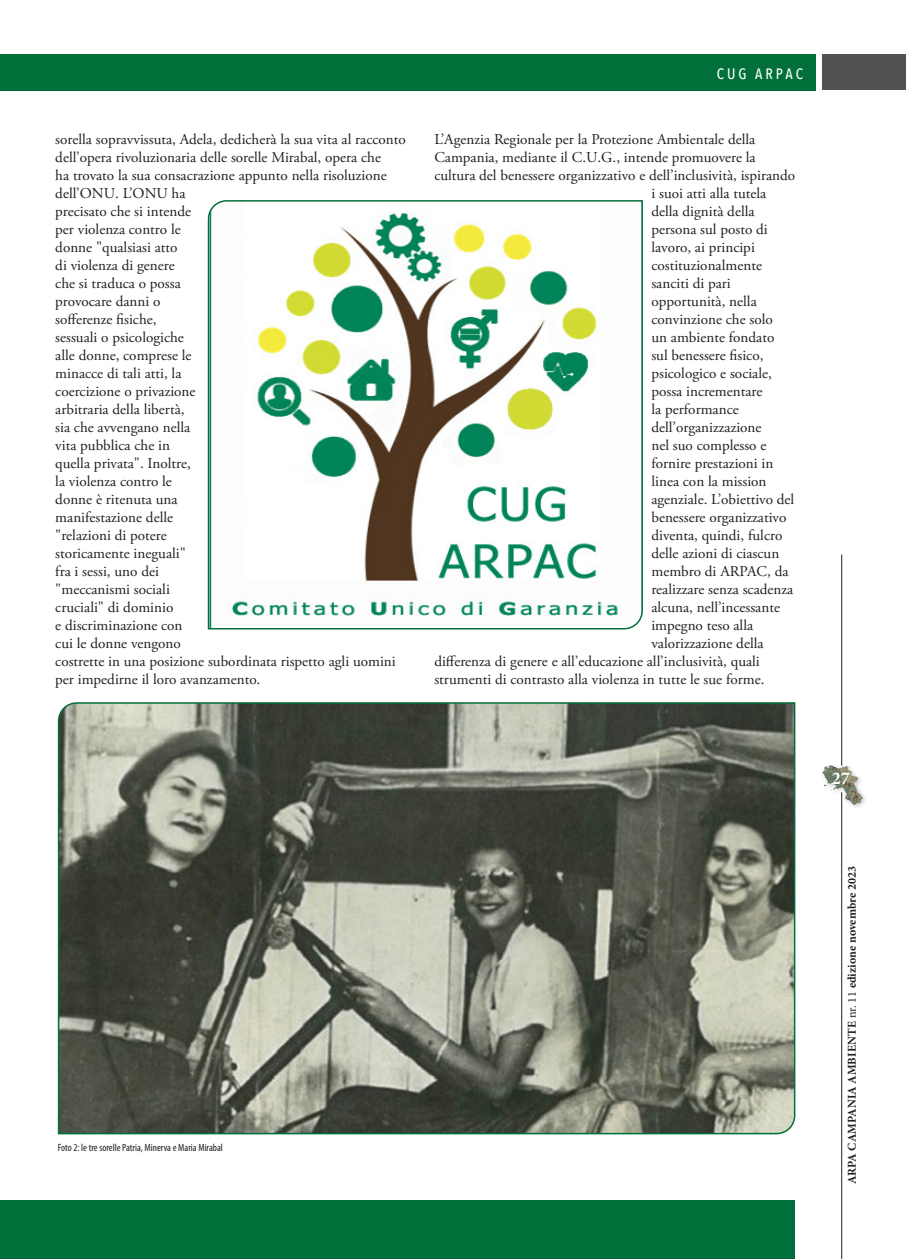
<style>
.page{position:relative;width:906px;height:1259px;background:#fff}
.page>*{position:absolute;margin:0;border:0;box-sizing:border-box;transform-origin:0 0}
.t1{font:700 18px "Minion Pro";color:#fff}
.t2{font:15px/18px "Adobe Garamond Pro";color:#231f20}
.Header_Master_page{font:500 15px "Avenir Next Condensed";letter-spacing:.2em;color:#fff}
.t3{font:700 12px "Minion Pro";color:#231f20}
.t4{font:condensed 10.5px "Myriad Pro";color:#231f20}
.s1{font-weight:400}
</style>
<div class="page">
<svg style="left:57px;top:702px;width:739px;height:433px;background:#6e7265"></svg>
<svg style="left:207px;top:200px;width:436px;height:430px"></svg>
<div style="left:822px;top:54px;width:84px;height:36px;background:#505252"></div>
<div style="left:0;top:54px;width:815px;height:36px;background:#006f3a"></div>
<div style="left:0;top:1200px;width:794px;height:59px;background:#006f3a"></div>
<hr style="left:841px;top:792px;width:1px;height:467px;background:#231f20">
<div style="left:820px;top:763px;width:48px;height:48px;background:#231f20;opacity:.27"></div>
<img style="left:820px;top:763px;width:48px;height:43px">
<hr style="left:841px;top:554px;width:1px;height:211px;background:#231f20">
<p class="Header_Master_page" style="left:717px;top:64px;width:88px">CUG ARPAC</p>
<p class="t2" style="left:55px;top:131px;width:352px">sorella sopravvissuta, Adela, dedicherà la sua vita al racconto dell’opera rivoluzionaria delle sorelle Mirabal, opera che<br>ha trovato la sua consacrazione appunto nella risoluzione dell’ONU. L’ONU ha<br>precisato che si intende<br>per violenza contro le<br>donne "qualsiasi atto<br>di violenza di genere<br>che si traduca o possa<br>provocare danni o<br>sofferenze fisiche,<br>sessuali o psicologiche<br>alle donne, comprese le<br>minacce di tali atti, la<br>coercizione o privazione<br>arbitraria della libertà,<br>sia che avvengano nella<br>vita pubblica che in<br>quella privata". Inoltre,<br>la violenza contro le<br>donne è ritenuta una<br>manifestazione delle<br>"relazioni di potere<br>storicamente ineguali"<br>fra i sessi, uno dei<br>"meccanismi sociali<br>cruciali" di dominio<br>e discriminazione con<br>cui le donne vengono<br>costrette in una posizione subordinata rispetto agli uomini per impedirne il loro avanzamento.</p>
<p class="t2" style="left:434px;top:131px;width:322px">L’Agenzia Regionale per la Protezione Ambientale della</p>
<p class="t2" style="left:434px;top:149px;width:323px">Campania, mediante il C.U.G., intende promuovere la</p>
<p class="t2" style="left:434px;top:167px;width:362px">cultura del benessere organizzativo e dell’inclusività, ispirando</p>
<p class="t2" style="left:651px;top:185px;width:116px">i suoi atti alla tutela</p>
<p class="t2" style="left:651px;top:203px;width:105px">della dignità della</p>
<p class="t2" style="left:651px;top:221px;width:118px">persona sul posto di</p>
<p class="t2" style="left:651px;top:239px;width:105px">lavoro, ai principi</p>
<p class="t2" style="left:651px;top:257px;width:112px">costituzionalmente</p>
<p class="t2" style="left:651px;top:275px;width:81px">sanciti di pari</p>
<p class="t2" style="left:651px;top:293px;width:107px">opportunità, nella</p>
<p class="t2" style="left:651px;top:311px;width:123px">convinzione che solo</p>
<p class="t2" style="left:651px;top:329px;width:124px">un ambiente fondato</p>
<p class="t2" style="left:651px;top:347px;width:114px">sul benessere fisico,</p>
<p class="t2" style="left:651px;top:365px;width:122px">psicologico e sociale,</p>
<p class="t2" style="left:651px;top:383px;width:113px">possa incrementare</p>
<p class="t2" style="left:651px;top:401px;width:89px">la performance</p>
<p class="t2" style="left:651px;top:419px;width:112px">dell’organizzazione</p>
<p class="t2" style="left:651px;top:437px;width:116px">nel suo complesso e</p>
<p class="t2" style="left:651px;top:455px;width:123px">fornire prestazioni in</p>
<p class="t2" style="left:651px;top:473px;width:117px">linea con la mission</p>
<p class="t2" style="left:651px;top:491px;width:144px">agenziale. L’obiettivo del</p>
<p class="t2" style="left:651px;top:509px;width:137px">benessere organizzativo</p>
<p class="t2" style="left:651px;top:527px;width:132px">diventa, quindi, fulcro</p>
<p class="t2" style="left:651px;top:545px;width:129px">delle azioni di ciascun</p>
<p class="t2" style="left:651px;top:563px;width:139px">membro di ARPAC, da</p>
<p class="t2" style="left:651px;top:581px;width:143px">realizzare senza scadenza</p>
<p class="t2" style="left:651px;top:599px;width:130px">alcuna, nell’incessante</p>
<p class="t2" style="left:651px;top:617px;width:103px">impegno teso alla</p>
<p class="t2" style="left:651px;top:635px;width:114px">valorizzazione della</p>
<p class="t2" style="left:434px;top:653px;width:327px">differenza di genere e all’educazione all’inclusività, quali</p>
<p class="t2" style="left:434px;top:671px;width:332px">strumenti di contrasto alla violenza in tutte le sue forme.</p>
<p class="t4" style="left:58px;top:1141px;width:167px">Foto 2: le tre sorelle Patria, Minerva e Maria Mirabal</p>
<p class="t1" style="left:831px;top:765px;width:19px">27</p>
<p class="t3" style="left:843px;top:1184px;width:319px;rotate:-90deg">ARPA CAMPANIA AMBIENTE <span class="s1">nr. 11</span> edizione novembre 2023</p>
</div>
